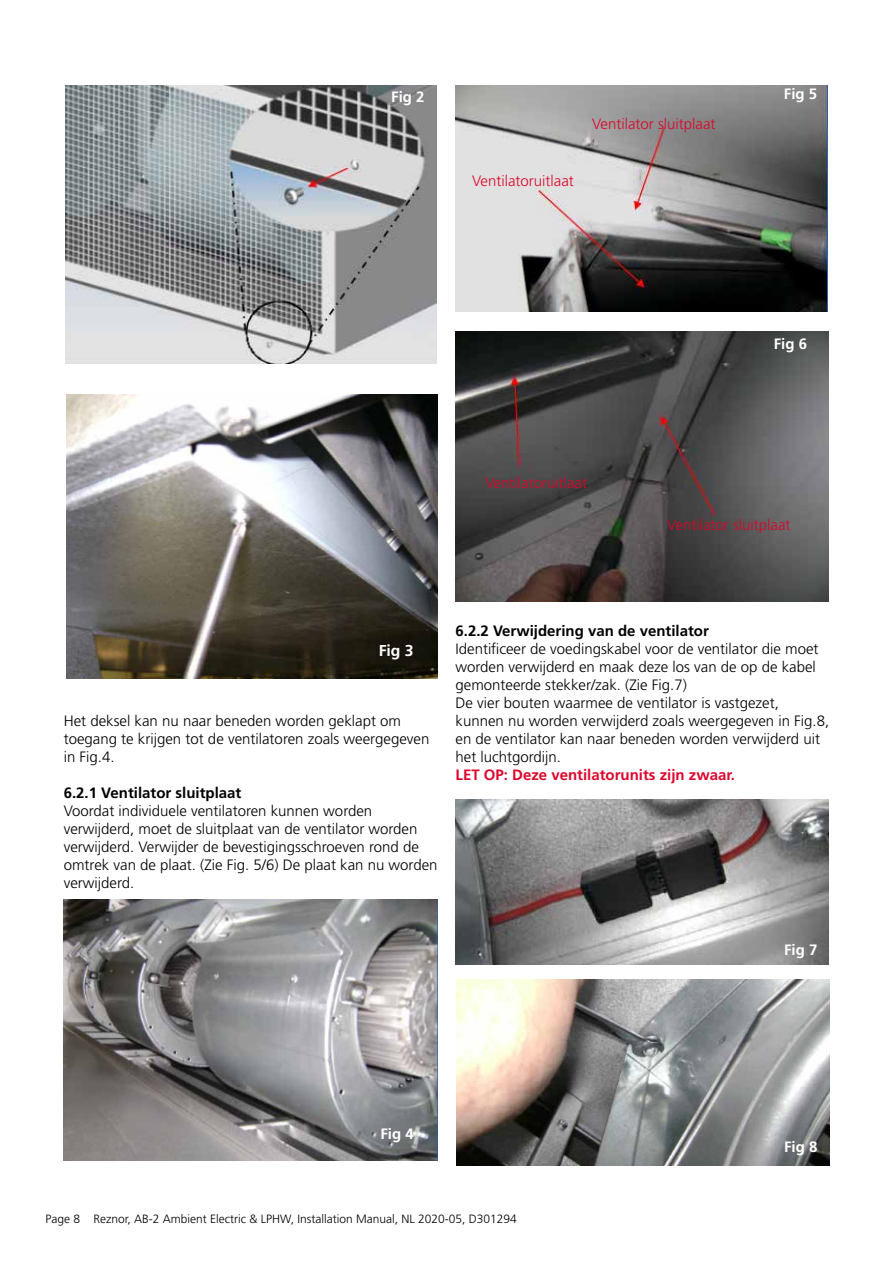
<style>
.page{position:relative;width:893px;height:1263px;background:#fff}
.page>*{position:absolute;margin:0;border:0;box-sizing:border-box;transform-origin:0 0}
.t1{font:700 15.75px "Frutiger LT Pro";color:#fff}
.t2{font:300 15px/18px "Frutiger LT Pro";color:#000}
.t3{font:300 15px "Frutiger LT Pro";color:#dd052b}
.t4{font:700 15px "Frutiger LT Pro";color:#000}
.t5{font:700 15px "Frutiger LT Pro";color:#dd052b}
.t6{font:700 15px "Frutiger LT Pro";color:#fff}
.t7{font:300 12px "Frutiger LT Pro";color:#000}
</style>
<div class="page">
<img style="left:66px;top:395px;width:371px;height:284px">
<img style="left:64px;top:900px;width:373px;height:260px">
<img style="left:455px;top:85px;width:373px;height:227px">
<img style="left:455px;top:332px;width:374px;height:270px">
<img style="left:456px;top:799px;width:373px;height:165px">
<img style="left:456px;top:979px;width:373px;height:186px">
<img style="left:65px;top:85px;width:371px;height:279px">
<p class="t6" style="left:391px;top:88px;width:35px">Fig 2</p>
<p class="t3" style="left:472px;top:172px;width:103px">Ventilatoruitlaat</p>
<p class="t3" style="left:592px;top:116px;width:125px">Ventilator sluitplaat</p>
<p class="t6" style="left:784px;top:85px;width:35px">Fig 5</p>
<p class="t6" style="left:774px;top:335px;width:35px">Fig 6</p>
<p class="t3" style="left:485px;top:474px;width:103px">Ventilatoruitlaat</p>
<p class="t3" style="left:667px;top:516px;width:125px">Ventilator sluitplaat</p>
<p class="t1" style="left:379px;top:641px;width:37px">Fig 3</p>
<p class="t2" style="left:64px;top:712px;width:367px">Het deksel kan nu naar beneden worden geklapt om toegang te krijgen tot de ventilatoren zoals weergegeven in Fig.4.</p>
<p class="t4" style="left:64px;top:784px;width:179px">6.2.1 Ventilator sluitplaat</p>
<p class="t2" style="left:64px;top:802px;width:375px">Voordat individuele ventilatoren kunnen worden verwijderd, moet de sluitplaat van de ventilator worden verwijderd. Verwijder de bevestigingsschroeven rond de omtrek van de plaat. (Zie Fig. 5/6) De plaat kan nu worden verwijderd.</p>
<p class="t4" style="left:455px;top:622px;width:255px">6.2.2 Verwijdering van de ventilator</p>
<p class="t2" style="left:455px;top:640px;width:375px">Identificeer de voedingskabel voor de ventilator die moet worden verwijderd en maak deze los van de op de kabel gemonteerde stekker/zak. (Zie Fig.7)<br>De vier bouten waarmee de ventilator is vastgezet, kunnen nu worden verwijderd zoals weergegeven in Fig.8, en de ventilator kan naar beneden worden verwijderd uit het luchtgordijn.</p>
<p class="t5" style="left:455px;top:766px;width:281px">LET OP: Deze ventilatorunits zijn zwaar.</p>
<p class="t6" style="left:784px;top:940px;width:35px">Fig 7</p>
<p class="t6" style="left:380px;top:1124px;width:35px">Fig 4</p>
<p class="t6" style="left:784px;top:1137px;width:35px">Fig 8</p>
<p class="t7" style="left:45px;top:1212px;width:473px">Page 8 Reznor, AB-2 Ambient Electric &amp; LPHW, Installation Manual, NL 2020-05, D301294</p>
</div>
